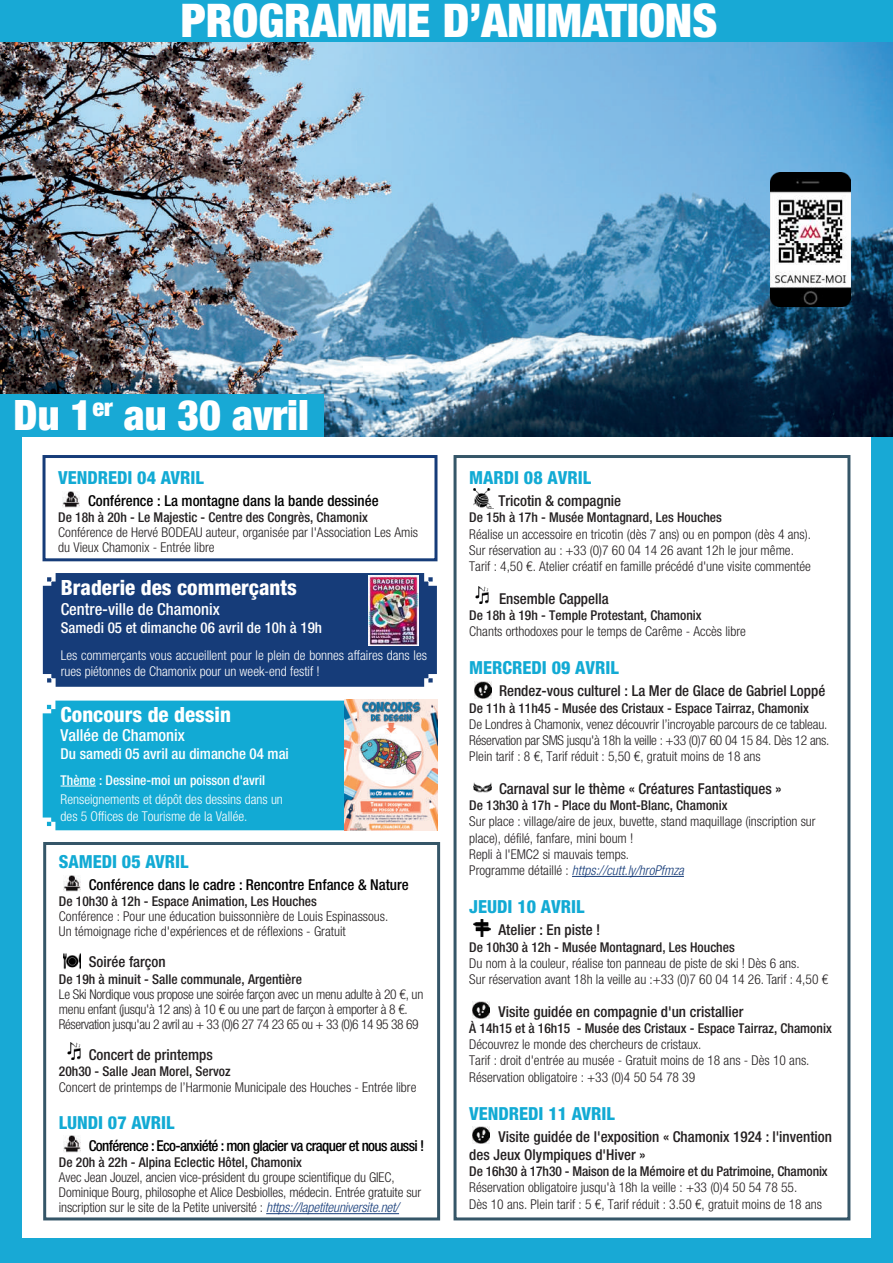
<style>
.page{position:relative;width:893px;height:1263px;background:#fff}
.page>*{position:absolute;margin:0;border:0;box-sizing:border-box;transform-origin:0 0}
.t1{font:900 condensed 46.5px "Helvetica Neue LT Std";color:#fff}
.t2{font:900 condensed 42px "Helvetica Neue LT Std";color:#fff}
.t3{font:800 condensed 21px "Helvetica Neue LT Std";color:#fff}
.t4{font:800 condensed 18px "Helvetica Neue LT Std";color:#12aad4}
.t5{font:500 condensed 16.5px "Helvetica Neue LT Std";color:#fff}
.t6{font:500 condensed 15px/18px "Helvetica Neue LT Std";color:#231f20}
.t7{font:500 condensed 15px "Helvetica Neue LT Std";color:#000}
.t8{font:500 condensed 15px "Helvetica Neue LT Std";color:#fff}
.t9{font:500 condensed 15px "Helvetica Neue LT Std";letter-spacing:-.04em;color:#000}
.t10{font:300 condensed 13.5px/16.2px "Helvetica Neue LT Std";color:#231f20}
.t11{font:500 condensed 13.5px "Helvetica Neue LT Std";color:#231f20}
.t12{font:300 condensed 13.5px/15px "Helvetica Neue LT Std";letter-spacing:-.02em;color:#231f20}
.t13{font:300 condensed 13.5px/16.2px "Helvetica Neue LT Std";color:#fff}
.t14{font:500 condensed 13.5px "Helvetica Neue LT Std";color:#fff}
.s1{font-style:italic;color:#163c79}
</style>
<div class="page">
<div style="left:0;top:0;width:893px;height:43px;background:#18a9d5"></div>
<div style="left:0;top:0;width:21px;height:1263px;background:#18a9d5"></div>
<div style="left:872px;top:0;width:21px;height:1263px;background:#18a9d5"></div>
<img style="left:0;top:43px;width:893px;height:394px">
<div style="left:0;top:1239px;width:893px;height:24px;background:#18a9d5"></div>
<div style="left:0;top:394px;width:323px;height:43px;background:#18a9d5"></div>
<img style="left:771px;top:173px;width:79px;height:134px">
<div style="left:43px;top:455px;width:394px;height:106px;border:3px solid #163c79"></div>
<img style="left:63px;top:491px;width:17px;height:17px">
<div style="left:43px;top:573px;width:394px;height:114px;background:#163c79"></div>
<div style="left:43px;top:701px;width:302px;height:129px;background:#12aad4"></div>
<hr style="left:61px;top:786px;width:35px;height:1px;background:#fff">
<img style="left:345px;top:699px;width:92px;height:131px">
<hr style="left:266px;top:1213px;width:133px;height:1px;background:#163c79">
<div style="left:43px;top:842px;width:397px;height:378px;border:3px solid #355668"></div>
<img style="left:64px;top:875px;width:17px;height:17px">
<img style="left:63px;top:953px;width:17px;height:16px">
<img style="left:67px;top:1043px;width:14px;height:17px">
<img style="left:64px;top:1135px;width:17px;height:17px">
<hr style="left:572px;top:876px;width:112px;height:1px;background:#163c79">
<div style="left:454px;top:455px;width:396px;height:765px;border:3px solid #355668"></div>
<img style="left:473px;top:488px;width:20px;height:21px">
<img style="left:475px;top:587px;width:14px;height:17px">
<img style="left:475px;top:681px;width:17px;height:17px">
<img style="left:474px;top:782px;width:17px;height:11px">
<img style="left:473px;top:919px;width:17px;height:17px">
<img style="left:472px;top:1001px;width:18px;height:17px">
<img style="left:472px;top:1127px;width:18px;height:17px">
<img style="left:369px;top:575px;width:49px;height:70px">
<h1 class="t1" style="left:181px;top:-8px;width:538px">PROGRAMME D’ANIMATIONS</h1>
<h2 class="t2" style="left:14px;top:389px;width:297px">Du 1<sup>er</sup> au 30 avril</h2>
<h3 class="t4" style="left:58px;top:466px;width:147px">VENDREDI 04 AVRIL</h3>
<p class="t7" style="left:88px;top:492px;width:292px">Conférence : La montagne dans la bande dessinée</p>
<p class="t11" style="left:58px;top:509px;width:311px">De 18h à 20h - Le Majestic - Centre des Congrès, Chamonix</p>
<p class="t10" style="left:58px;top:525px;width:361px;line-height:15px">Conférence de Hervé BODEAU auteur, organisée par l'Association Les Amis du Vieux Chamonix - Entrée libre</p>
<h3 class="t3" style="left:61px;top:574px;width:238px">Braderie des commerçants</h3>
<p class="t5" style="left:61px;top:599px;width:161px">Centre-ville de Chamonix</p>
<p class="t8" style="left:61px;top:618px;width:263px">Samedi 05 et dimanche 06 avril de 10h à 19h</p>
<p class="t13" style="left:61px;top:647px;width:368px">Les commerçants vous accueillent pour le plein de bonnes affaires dans les rues piétonnes de Chamonix pour un week-end festif !</p>
<h3 class="t3" style="left:61px;top:701px;width:172px">Concours de dessin</h3>
<p class="t5" style="left:61px;top:726px;width:126px">Vallée de Chamonix</p>
<p class="t8" style="left:61px;top:745px;width:230px">Du samedi 05 avril au dimanche 04 mai</p>
<p class="t14" style="left:61px;top:772px;width:206px">Thème : Dessine-moi un poisson d'avril</p>
<p class="t13" style="left:61px;top:791px;width:224px">Renseignements et dépôt des dessins dans un des 5 Offices de Tourisme de la Vallée.</p>
<h3 class="t4" style="left:59px;top:850px;width:131px">SAMEDI 05 AVRIL</h3>
<p class="t7" style="left:89px;top:876px;width:322px">Conférence dans le cadre : Rencontre Enfance &amp; Nature</p>
<p class="t11" style="left:59px;top:893px;width:259px">De 10h30 à 12h - Espace Animation, Les Houches</p>
<p class="t10" style="left:59px;top:909px;width:331px;line-height:15px">Conférence : Pour une éducation buissonnière de Louis Espinassous.<br>Un témoignage riche d'expériences et de réflexions - Gratuit</p>
<p class="t6" style="left:89px;top:953px;width:78px">Soirée farçon</p>
<p class="t11" style="left:59px;top:971px;width:245px">De 19h à minuit - Salle communale, Argentière</p>
<p class="t12" style="left:59px;top:986px;width:366px">Le Ski Nordique vous propose une soirée farçon avec un menu adulte à 20 €, un menu enfant (jusqu'à 12 ans) à 10 € ou une part de farçon à emporter à 8 €.<br>Réservation jusqu'au 2 avril au + 33 (0)6 27 74 23 65 ou + 33 (0)6 14 95 38 69</p>
<p class="t6" style="left:89px;top:1045px;width:126px">Concert de printemps</p>
<p class="t11" style="left:59px;top:1063px;width:173px">20h30 - Salle Jean Morel, Servoz</p>
<p class="t10" style="left:59px;top:1079px;width:359px">Concert de printemps de l’Harmonie Municipale des Houches - Entrée libre</p>
<h3 class="t4" style="left:59px;top:1111px;width:117px">LUNDI 07 AVRIL</h3>
<p class="t9" style="left:89px;top:1137px;width:337px">Conférence : Eco-anxiété : mon glacier va craquer et nous aussi !</p>
<p class="t11" style="left:59px;top:1154px;width:245px">De 20h à 22h - Alpina Eclectic Hôtel, Chamonix</p>
<p class="t10" style="left:59px;top:1170px;width:364px;line-height:15px">Avec Jean Jouzel, ancien vice-président du groupe scientifique du GIEC,<br>Dominique Bourg, philosophe et Alice Desbiolles, médecin. Entrée gratuite sur inscription sur le site de la Petite université : <span class="s1">https://lapetiteuniversite.net/</span></p>
<h3 class="t4" style="left:469px;top:466px;width:123px">MARDI 08 AVRIL</h3>
<p class="t6" style="left:498px;top:492px;width:124px">Tricotin &amp; compagnie</p>
<p class="t11" style="left:469px;top:509px;width:254px">De 15h à 17h - Musée Montagnard, Les Houches</p>
<p class="t10" style="left:469px;top:526px;width:343px">Réalise un accessoire en tricotin (dès 7 ans) ou en pompon (dès 4 ans).<br>Sur réservation au : +33 (0)7 60 04 14 26 avant 12h le jour même.<br>Tarif : 4,50 €. Atelier créatif en famille précédé d'une visite commentée</p>
<p class="t6" style="left:499px;top:589px;width:111px">Ensemble Cappella</p>
<p class="t11" style="left:469px;top:607px;width:234px">De 18h à 19h - Temple Protestant, Chamonix</p>
<p class="t10" style="left:469px;top:623px;width:278px">Chants orthodoxes pour le temps de Carême - Accès libre</p>
<h3 class="t4" style="left:469px;top:657px;width:151px">MERCREDI 09 AVRIL</h3>
<p class="t6" style="left:499px;top:682px;width:328px">Rendez-vous culturel : La Mer de Glace de Gabriel Loppé</p>
<p class="t11" style="left:469px;top:700px;width:341px">De 11h à 11h45 - Musée des Cristaux - Espace Tairraz, Chamonix</p>
<p class="t10" style="left:469px;top:716px;width:362px">De Londres à Chamonix, venez découvrir l’incroyable parcours de ce tableau.<br>Réservation par SMS jusqu'à 18h la veille : +33 (0)7 60 04 15 84. Dès 12 ans.<br>Plein tarif : 8 €, Tarif réduit : 5,50 €, gratuit moins de 18 ans</p>
<p class="t6" style="left:499px;top:779px;width:284px">Carnaval sur le thème « Créatures Fantastiques »</p>
<p class="t11" style="left:469px;top:797px;width:260px">De 13h30 à 17h - Place du Mont-Blanc, Chamonix</p>
<p class="t10" style="left:469px;top:813px;width:348px">Sur place : village/aire de jeux, buvette, stand maquillage (inscription sur place), défilé, fanfare, mini boum !<br>Repli à l'EMC2 si mauvais temps.<br>Programme détaillé : <span class="s1">https://cutt.ly/hroPfmza</span></p>
<h3 class="t4" style="left:469px;top:896px;width:117px">JEUDI 10 AVRIL</h3>
<p class="t6" style="left:498px;top:921px;width:103px">Atelier : En piste !</p>
<p class="t11" style="left:469px;top:939px;width:267px">De 10h30 à 12h - Musée Montagnard, Les Houches</p>
<p class="t10" style="left:469px;top:955px;width:360px">Du nom à la couleur, réalise ton panneau de piste de ski ! Dès 6 ans.<br>Sur réservation avant 18h la veille au :+33 (0)7 60 04 14 26. Tarif : 4,50 €</p>
<p class="t6" style="left:498px;top:1002px;width:247px">Visite guidée en compagnie d'un cristallier</p>
<p class="t11" style="left:469px;top:1020px;width:364px">À 14h15 et à 16h15 - Musée des Cristaux - Espace Tairraz, Chamonix</p>
<p class="t10" style="left:469px;top:1036px;width:342px">Découvrez le monde des chercheurs de cristaux.<br>Tarif : droit d'entrée au musée - Gratuit moins de 18 ans - Dès 10 ans.<br>Réservation obligatoire : +33 (0)4 50 54 78 39</p>
<h3 class="t4" style="left:469px;top:1102px;width:147px">VENDREDI 11 AVRIL</h3>
<p class="t6" style="left:469px;top:1127px;width:364px;text-indent:29px">Visite guidée de l'exposition « Chamonix 1924 : l'invention des Jeux Olympiques d'Hiver »</p>
<p class="t11" style="left:469px;top:1163px;width:360px">De 16h30 à 17h30 - Maison de la Mémoire et du Patrimoine, Chamonix</p>
<p class="t10" style="left:469px;top:1179px;width:354px">Réservation obligatoire jusqu'à 18h la veille : +33 (0)4 50 54 78 55.<br>Dès 10 ans. Plein tarif : 5 €, Tarif réduit : 3.50 €, gratuit moins de 18 ans</p>
</div>
